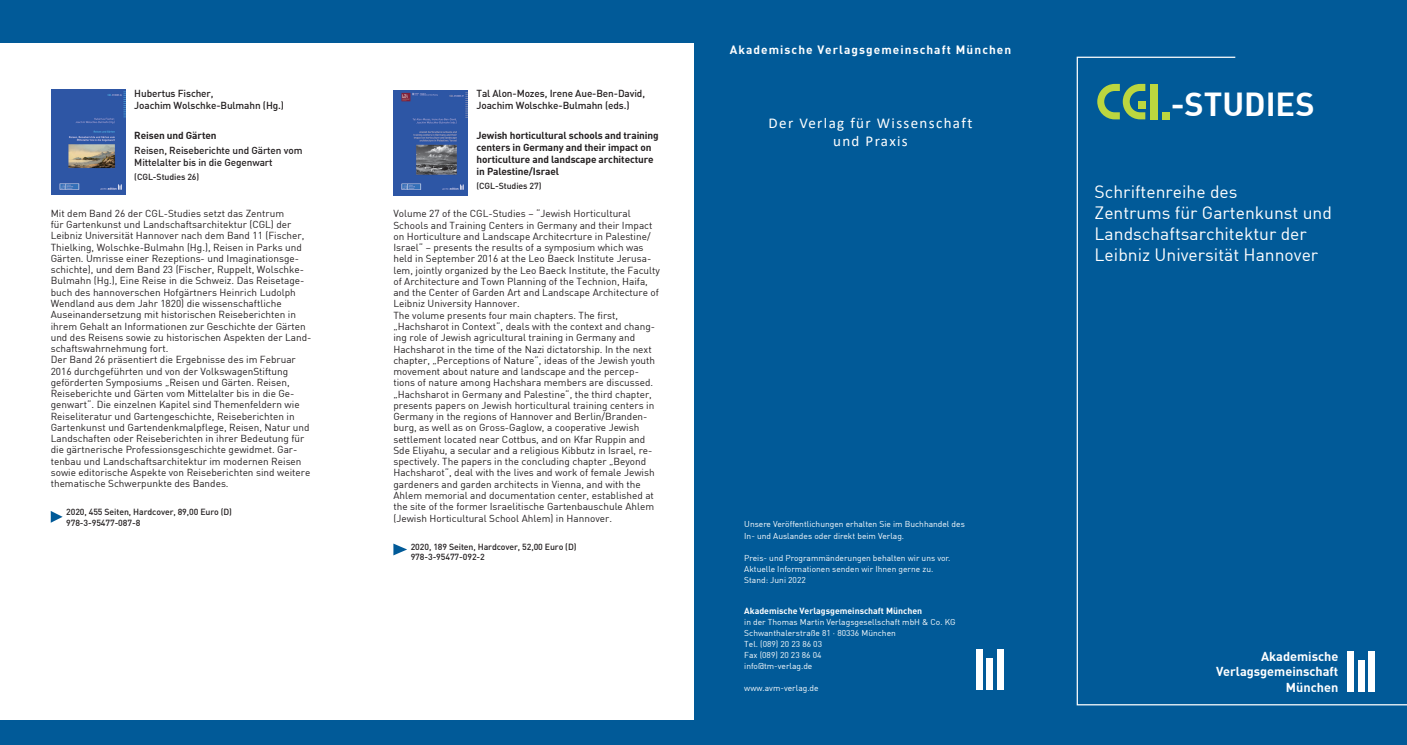
<style>
.page{position:relative;width:1407px;height:745px;background:#fff}
.page>*{position:absolute;margin:0;border:0;box-sizing:border-box;transform-origin:0 0}
.t1{font:700 32.62px "DIN";color:#fff}
.t2{font:17.5px/21px "DIN";color:#fff}
.t3{font:15px/18px "Calibri";letter-spacing:.09em;color:#fff;text-align:center}
.t4{font:700 12.75px/15.2px "DIN";color:#fff;text-align:right}
.t5{font:700 11.88px "DIN";letter-spacing:.09em;color:#fff}
.t6{font:10px/11.2px "DIN";color:#231f20}
.t7{font:500 10px/12px "DIN";letter-spacing:-.01em;color:#231f20}
.t8{font:700 10px/12px "DIN";letter-spacing:-.01em;color:#231f20}
.t9{font:500 8.75px/10.5px "DIN";letter-spacing:-.01em;color:#231f20}
.t10{font:700 8.75px "DIN";color:#fff}
.t11{font:8.38px/11.1px "DIN";color:#fff}
</style>
<div class="page">
<div style="left:694px;top:0;width:713px;height:744px;background:#015a98"></div>
<svg style="left:1076px;top:56px;width:331px;height:649px"></svg>
<div style="left:1347px;top:651px;width:7px;height:40px;background:#fff"></div>
<div style="left:1358px;top:659px;width:6px;height:32px;background:#fff"></div>
<div style="left:1368px;top:651px;width:7px;height:40px;background:#fff"></div>
<div style="left:0;top:0;width:709px;height:43px;background:#015a98"></div>
<div style="left:0;top:720px;width:701px;height:24px;background:#015a98"></div>
<div style="left:976px;top:649px;width:7px;height:40px;background:#fff"></div>
<div style="left:986px;top:658px;width:7px;height:31px;background:#fff"></div>
<div style="left:997px;top:649px;width:7px;height:40px;background:#fff"></div>
<div style="left:1150px;top:84px;width:7px;height:35px;background:#bcd63f"></div>
<div style="left:1162px;top:112px;width:7px;height:7px;background:#bcd63f"></div>
<svg style="left:1097px;top:84px;width:48px;height:35px"></svg>
<div style="left:1138px;top:101px;width:7px;height:8px;background:#bcd63f"></div>
<img style="left:51px;top:90px;width:74px;height:105px">
<svg style="left:51px;top:511px;width:12px;height:11px"></svg>
<img style="left:393px;top:90px;width:74px;height:105px">
<svg style="left:393px;top:543px;width:14px;height:12px"></svg>
<p class="t7" style="left:134px;top:87px;width:151px">Hubertus Fischer,<br>Joachim Wolschke-Bulmahn (Hg.)</p>
<p class="t8" style="left:134px;top:128px;width:84px">Reisen und Gärten</p>
<p class="t7" style="left:134px;top:144px;width:170px">Reisen, Reiseberichte und Gärten vom<br>Mittelalter bis in die Gegenwart</p>
<p class="t9" style="left:134px;top:171px;width:66px">(CGL-Studies 26)</p>
<p class="t6" style="left:51px;top:207px;width:262px">Mit dem Band 26 der CGL-Studies setzt das Zentrum<br>für Gartenkunst und Landschaftsarchitektur (CGL) der Leibniz Universität Hannover nach dem Band 11 (Fischer, Thielking, Wolschke-Bulmahn (Hg.), Reisen in Parks und Gärten. Umrisse einer Rezeptions- und Imaginationsge&shy;schichte), und dem Band 23 (Fischer, Ruppelt, Wolschke-Bulmahn (Hg.), Eine Reise in die Schweiz. Das Reisetage&shy;buch des hannoverschen Hofgärtners Heinrich Ludolph Wendland aus dem Jahr 1820) die wissenschaftliche Auseinandersetzung mit historischen Reiseberichten in ihrem Gehalt an Informationen zur Geschichte der Gärten und des Reisens sowie zu historischen Aspekten der Land&shy;schaftswahrnehmung fort.<br>Der Band 26 präsentiert die Ergebnisse des im Februar 2016 durchgeführten und von der VolkswagenStiftung geförderten Symposiums „Reisen und Gärten. Reisen, Reiseberichte und Gärten vom Mittelalter bis in die Ge&shy;genwart“. Die einzelnen Kapitel sind Themenfeldern wie Reiseliteratur und Gartengeschichte, Reiseberichten in Gartenkunst und Gartendenkmalpflege, Reisen, Natur und Landschaften oder Reiseberichten in ihrer Bedeutung für die gärtnerische Professionsgeschichte gewidmet. Gar&shy;tenbau und Landschaftsarchitektur im modernen Reisen sowie editorische Aspekte von Reiseberichten sind weitere thematische Schwerpunkte des Bandes.</p>
<p class="t9" style="left:66px;top:506px;width:167px">2020, 455 Seiten, Hardcover, 89,00 Euro (D)<br>978-3-95477-087-8</p>
<p class="t7" style="left:476px;top:87px;width:170px">Tal Alon-Mozes, Irene Aue-Ben-David,<br>Joachim Wolschke-Bulmahn (eds.)</p>
<p class="t8" style="left:476px;top:129px;width:184px">Jewish horticultural schools and training centers in Germany and their impact on horticulture and landscape architecture in Palestine/Israel</p>
<p class="t9" style="left:476px;top:180px;width:66px">(CGL-Studies 27)</p>
<p class="t6" style="left:393px;top:208px;width:268px">Volume 27 of the CGL-Studies – “Jewish Horticultural Schools and Training Centers in Germany and their Impact on Horticulture and Landscape Architecrture in Palestine/ Israel“ – presents the results of a symposium which was held in September 2016 at the Leo Baeck Institute Jerusa&shy;lem, jointly organized by the Leo Baeck Institute, the Faculty of Architecture and Town Planning of the Technion, Haifa, and the Center of Garden Art and Landscape Architecture of Leibniz University Hannover.<br>The volume presents four main chapters. The first, „Hachsharot in Context“, deals with the context and chang&shy;ing role of Jewish agricultural training in Germany and Hachsharot in the time of the Nazi dictatorship. In the next chapter, „Perceptions of Nature“, ideas of the Jewish youth movement about nature and landscape and the percep&shy;tions of nature among Hachshara members are discussed. „Hachsharot in Germany and Palestine“, the third chapter, presents papers on Jewish horticultural training centers in Germany in the regions of Hannover and Berlin/Branden&shy;burg, as well as on Gross-Gaglow, a cooperative Jewish settlement located near Cottbus, and on Kfar Ruppin and Sde Eliyahu, a secular and a religious Kibbutz in Israel, re&shy;spectively. The papers in the concluding chapter „Beyond Hachsharot“, deal with the lives and work of female Jewish gardeners and garden architects in Vienna, and with the Ahlem memorial and documentation center, established at the site of the former Israelitische Gartenbauschule Ahlem (Jewish Horticultural School Ahlem) in Hannover.</p>
<p class="t9" style="left:411px;top:540px;width:167px">2020, 189 Seiten, Hardcover, 52,00 Euro (D)<br>978-3-95477-092-2</p>
<p class="t5" style="left:730px;top:41px;width:283px">Akademische Verlagsgemeinschaft München</p>
<h3 class="t3" style="left:768px;top:114px;width:205px">Der Verlag für Wissenschaft und Praxis</h3>
<p class="t11" style="left:744px;top:518px;width:222px">Unsere Veröffentlichungen erhalten Sie im Buchhandel des<br>In- und Auslandes oder direkt beim Verlag.</p>
<p class="t11" style="left:744px;top:551px;width:208px">Preis- und Programmänderungen behalten wir uns vor.<br>Aktuelle Informationen senden wir Ihnen gerne zu.<br>Stand: Juni 2022</p>
<p class="t10" style="left:744px;top:604px;width:179px">Akademische Verlagsgemeinschaft München</p>
<p class="t11" style="left:744px;top:615px;width:213px">in der Thomas Martin Verlagsgesellschaft mbH &amp; Co. KG<br>Schwanthalerstraße 81 · 80336 München<br>Tel. (089) 20 23 86 03<br>Fax (089) 20 23 86 04<br>info@tm-verlag.de</p>
<p class="t11" style="left:744px;top:682px;width:76px">www.avm-verlag.de</p>
<h1 class="t1" style="left:1170px;top:83px;width:142px">-Studies</h1>
<h2 class="t2" style="left:1094px;top:181px;width:239px">Schriftenreihe des<br>Zentrums für Gartenkunst und<br>Landschaftsarchitektur der<br>Leibniz Universität Hannover</h2>
<p class="t4" style="left:1216px;top:648px;width:124px">Akademische<br>Verlagsgemeinschaft<br>München</p>
</div>
